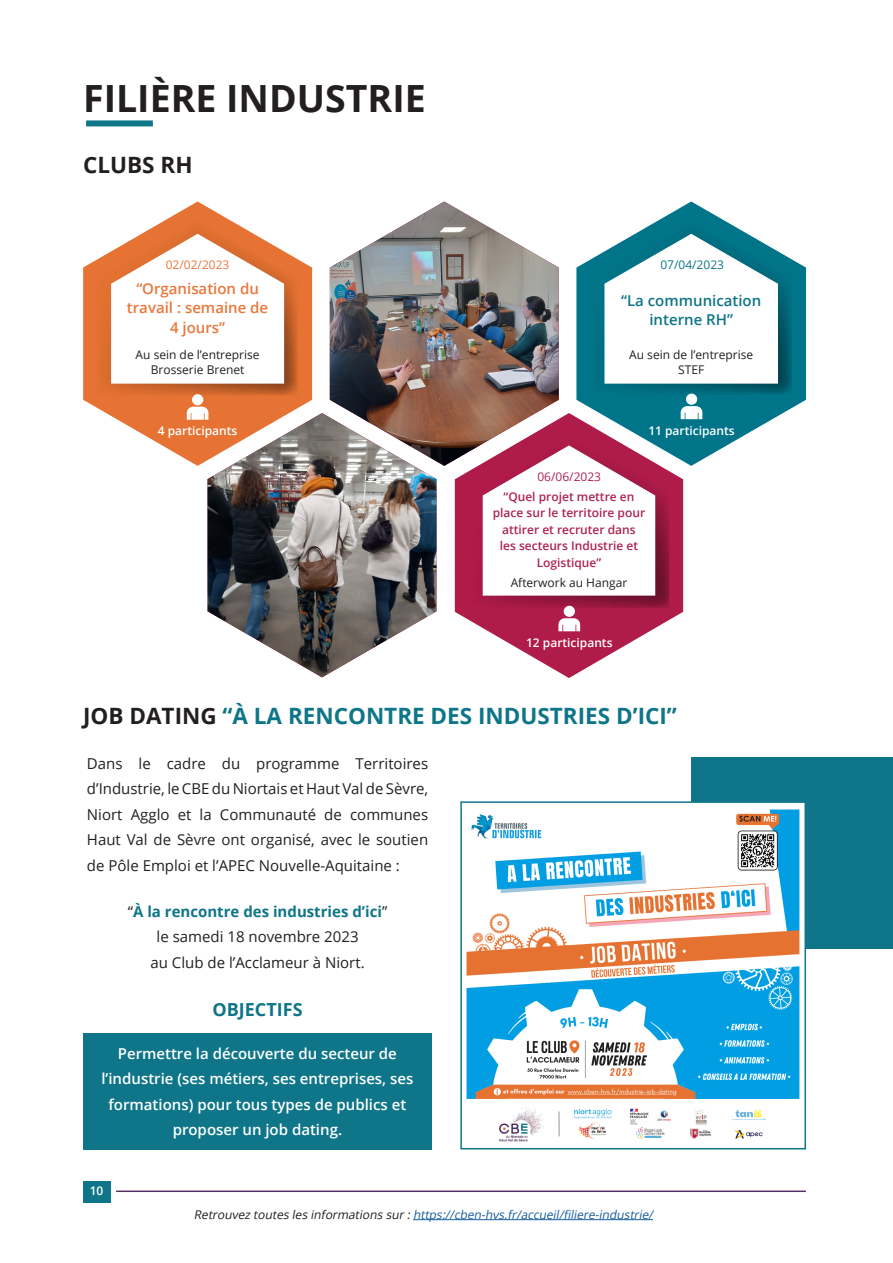
<style>
.page{position:relative;width:893px;height:1263px;background:#fff}
.page>*{position:absolute;margin:0;border:0;box-sizing:border-box;transform-origin:0 0}
.Head_30_30_100_Bold_L{font:700 37.5px "Open Sans";color:#231f20}
.Head_15_20_Bold_L{font:700 22.5px "Open Sans";color:#0e7688}
.Head_15_20_Bold_L-2{font:700 22.5px "Open Sans";color:#231f20}
.Table_txt_1_8_22{font:700 18px "Open Sans";color:#0e7688}
.Table_txt_1_8_22-2{font:15px/25.5px "Open Sans";color:#231f20;text-align:justify}
.Table_txt_1_8_22-3{font:600 15px/25.5px "Open Sans";color:#fff;text-align:center}
.Table_txt_1_8_22-4{font:600 15px/19.5px "Open Sans";color:#e9773c;text-align:center}
.Table_txt_1_8_22-5{font:700 15px "Open Sans";color:#0e7688}
.Table_txt_1_8_22-6{font:600 15px/19.5px "Open Sans";color:#0e7688;text-align:center}
.Table_txt_1_8_22-7{font:600 12px/16.5px "Open Sans";color:#ad2354;text-align:center}
.Table_txt_1_8_22-8{font:italic 12px "Open Sans";color:#175d9e}
.Table_txt_1_8_22-9{font:12px/15px "Open Sans";color:#231f20;text-align:center}
.Table_txt_1_8_22-10{font:600 12px "Open Sans";color:#fff}
.Table_txt_1_8_22-11{font:12px "Open Sans";color:#e9773c}
.Table_txt_1_8_22-12{font:12px "Open Sans";color:#0e7688}
.Table_txt_1_8_22-13{font:12px "Open Sans";color:#ad2354}
.s1{color:#231f20}
.s2{font-weight:400;color:#231f20}
</style>
<div class="page">
<hr style="left:116px;top:1190px;width:690px;height:2px;background:#553262">
<div style="left:83px;top:1181px;width:27px;height:21px;background:#0e7688"></div>
<div style="left:691px;top:757px;width:202px;height:192px;background:#0e7688"></div>
<hr style="left:413px;top:1219px;width:240px;height:1px;background:#175d9e">
<div style="left:86px;top:120px;width:67px;height:6px;background:#0e7688"></div>
<img style="left:330px;top:201px;width:229px;height:265px">
<svg style="left:83px;top:201px;width:229px;height:265px;fill:#e67333"></svg>
<img style="left:97px;top:222px;width:201px;height:174px">
<svg style="left:111px;top:234px;width:173px;height:150px"></svg>
<svg style="left:187px;top:407px;width:21px;height:13px"></svg>
<div style="left:192px;top:394px;width:11px;height:11px;background:#fff;border-radius:50%"></div>
<img style="left:208px;top:413px;width:228px;height:264px">
<svg style="left:576px;top:201px;width:230px;height:265px;fill:#00758a"></svg>
<img style="left:590px;top:222px;width:202px;height:174px">
<svg style="left:604px;top:234px;width:174px;height:150px"></svg>
<svg style="left:681px;top:406px;width:21px;height:13px"></svg>
<div style="left:686px;top:394px;width:11px;height:11px;background:#fff;border-radius:50%"></div>
<svg style="left:455px;top:413px;width:228px;height:265px"></svg>
<img style="left:469px;top:433px;width:200px;height:175px">
<svg style="left:483px;top:445px;width:172px;height:151px"></svg>
<svg style="left:558px;top:618px;width:22px;height:13px"></svg>
<div style="left:564px;top:606px;width:11px;height:11px;background:#fff;border-radius:50%"></div>
<img style="left:466px;top:804px;width:337px;height:338px">
<div style="left:460px;top:801px;width:346px;height:348px;border:2px solid #0e7688"></div>
<div style="left:83px;top:1033px;width:349px;height:116px;background:#0e7688"></div>
<p class="Head_30_30_100_Bold_L" style="left:83px;top:72px;width:344px">FILIÈRE INDUSTRIE</p>
<p class="Head_15_20_Bold_L-2" style="left:83px;top:149px;width:111px">CLUBS RH</p>
<p class="Table_txt_1_8_22-11" style="left:166px;top:257px;width:65px">02/02/2023</p>
<p class="Table_txt_1_8_22-4" style="left:127px;top:278px;width:143px">“Organisation du travail : semaine de<br>4 jours”</p>
<p class="Table_txt_1_8_22-9" style="left:136px;top:347px;width:126px">Au sein de l’entreprise<br>Brosserie Brenet</p>
<p class="Table_txt_1_8_22-10" style="left:158px;top:423px;width:81px">4 participants</p>
<p class="Table_txt_1_8_22-12" style="left:660px;top:257px;width:65px">07/04/2023</p>
<p class="Table_txt_1_8_22-6" style="left:621px;top:290px;width:142px">“La communication interne RH”</p>
<p class="Table_txt_1_8_22-9" style="left:629px;top:347px;width:126px">Au sein de l’entreprise</p>
<p class="Table_txt_1_8_22-9" style="left:678px;top:362px;width:28px">STEF</p>
<p class="Table_txt_1_8_22-10" style="left:648px;top:422px;width:88px">11 participants</p>
<p class="Table_txt_1_8_22-13" style="left:537px;top:468px;width:65px">06/06/2023</p>
<p class="Table_txt_1_8_22-7" style="left:493px;top:488px;width:154px">“Quel projet mettre en place sur le territoire pour attirer et recruter dans les secteurs Industrie et<br>Logistique”</p>
<p class="Table_txt_1_8_22-9" style="left:511px;top:575px;width:118px">Afterwork au Hangar</p>
<p class="Table_txt_1_8_22-10" style="left:526px;top:634px;width:88px">12 participants</p>
<p class="Head_15_20_Bold_L" style="left:83px;top:700px;width:595px"><span class="s1">JOB DATING</span> “À LA RENCONTRE DES INDUSTRIES D’ICI”</p>
<p class="Table_txt_1_8_22-2" style="left:87px;top:750px;width:343px">Dans le cadre du programme Territoires d’Industrie, le CBE du Niortais et Haut Val de Sèvre, Niort Agglo et la Communauté de communes Haut Val de Sèvre ont organisé, avec le soutien de Pôle Emploi et l’APEC Nouvelle-Aquitaine :</p>
<p class="Table_txt_1_8_22-5" style="left:128px;top:900px;width:261px"><span class="s2">“</span>À la rencontre des industries d’ici<span class="s2">”</span></p>
<p class="Table_txt_1_8_22-2" style="left:157px;top:923px;width:204px">le samedi 18 novembre 2023</p>
<p class="Table_txt_1_8_22-2" style="left:150px;top:949px;width:216px">au Club de l’Acclameur à Niort.</p>
<p class="Table_txt_1_8_22" style="left:213px;top:997px;width:92px">OBJECTIFS</p>
<p class="Table_txt_1_8_22-3" style="left:101px;top:1040px;width:314px">Permettre la découverte du secteur de l’industrie (ses métiers, ses entreprises, ses formations) pour tous types de publics et proposer un job dating.</p>
<p class="Table_txt_1_8_22-10" style="left:90px;top:1183px;width:15px">10</p>
<p class="Table_txt_1_8_22-8" style="left:194px;top:1206px;width:463px"><span class="s1">Retrouvez toutes les informations sur:</span>https://cben-hvs.fr/accueil/filiere-industrie/</p>
</div>
